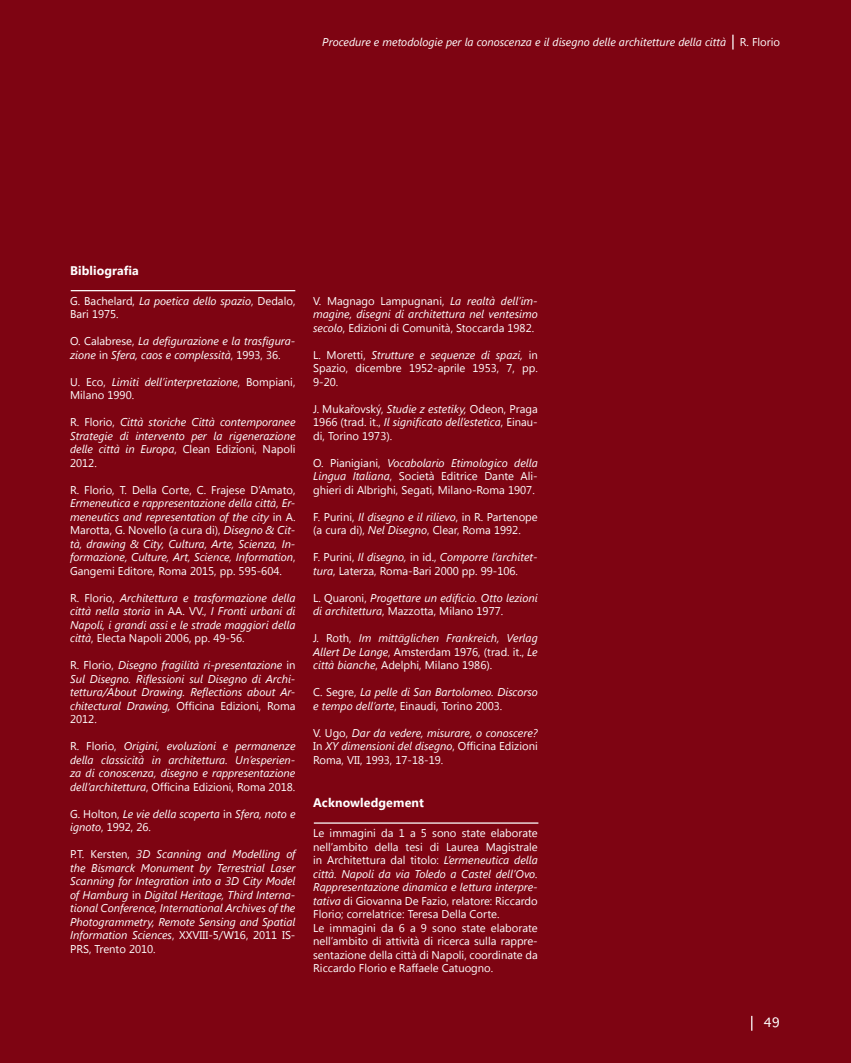
<style>
.page{position:relative;width:851px;height:1063px;background:#fff}
.page>*{position:absolute;margin:0;border:0;box-sizing:border-box;transform-origin:0 0}
.t1{font:700 12.5px "Segoe UI";letter-spacing:.01em;color:#fff}
.t2{font:12.5px "Sathu";color:#fff}
.t3{font:italic 11.25px/13.5px "Segoe UI";color:#fff;text-align:justify}
.t4{font:11.25px/13.5px "Segoe UI";color:#fff}
.s1{font-style:normal}
.s2{font-style:italic}
</style>
<div class="page">
<div style="left:0;top:0;width:850px;height:1063px;background:#7e0412"></div>
<svg style="left:732px;top:35px;width:1px;height:15px"></svg>
<svg style="left:751px;top:1016px;width:1px;height:15px"></svg>
<hr style="left:71px;top:290px;width:224px;height:1px;background:#fff">
<hr style="left:314px;top:822px;width:224px;height:2px;background:#fff">
<p class="t3" style="left:322px;top:35px;width:459px">Procedure e metodologie per la conoscenza e il disegno delle architetture della città <span class="s1">R. Florio</span></p>
<p class="t1" style="left:70px;top:262px;width:70px">Bibliografia</p>
<p class="t4" style="left:70px;top:293px;width:227px">G. Bachelard, <span class="s2">La poetica dello spazio</span>, Dedalo,<br>Bari 1975.</p>
<p class="t3" style="left:70px;top:334px;width:227px"><span class="s1">O. Calabrese,</span> La defigurazione e la trasfigura&shy;zione <span class="s1">in</span> Sfera, caos e complessità<span class="s1">, 1993, 36.</span></p>
<p class="t4" style="left:70px;top:374px;width:227px">U. Eco, <span class="s2">Limiti dell’interpretazione</span>, Bompiani,<br>Milano 1990.</p>
<p class="t3" style="left:70px;top:415px;width:227px"><span class="s1">R. Florio,</span> Città storiche Città contemporanee Strategie di intervento per la rigenerazione delle città in Europa<span class="s1">, Clean Edizioni, Napoli 2012.</span></p>
<p class="t4" style="left:70px;top:482px;width:227px">R. Florio, T. Della Corte, C. Frajese D’Amato,</p>
<p class="t3" style="left:70px;top:496px;width:227px">Ermeneutica e rappresentazione della città, Er&shy;meneutics and representation of the city <span class="s1">in A.<br>Marotta, G. Novello (a cura di),</span> Disegno &amp; Cit&shy;tà, drawing &amp; City, Cultura, Arte, Scienza, In&shy;formazione, Culture, Art, Science, Information<span class="s1">, Gangemi Editore, Roma 2015, pp. 595-604.</span></p>
<p class="t3" style="left:70px;top:590px;width:227px"><span class="s1">R. Florio,</span> Architettura e trasformazione della città nella storia <span class="s1">in AA. VV.,</span> I Fronti urbani di Napoli, i grandi assi e le strade maggiori della città<span class="s1">, Electa Napoli 2006, pp. 49-56.</span></p>
<p class="t3" style="left:70px;top:658px;width:227px"><span class="s1">R. Florio,</span> Disegno fragilità ri-presentazione <span class="s1">in </span>Sul Disegno. Riflessioni sul Disegno di Archi&shy;tettura/About Drawing. Reflections about Ar&shy;chitectural Drawing, <span class="s1">Officina Edizioni, Roma 2012.</span></p>
<p class="t3" style="left:70px;top:739px;width:227px"><span class="s1">R. Florio,</span> Origini, evoluzioni e permanenze della classicità in architettura. Un’esperien&shy;za di conoscenza, disegno e rappresentazione dell’architettura<span class="s1">, Officina Edizioni, Roma 2018.</span></p>
<p class="t3" style="left:70px;top:806px;width:227px"><span class="s1">G. Holton,</span> Le vie della scoperta <span class="s1">in</span> Sfera, noto e ignoto<span class="s1">, 1992, 26.</span></p>
<p class="t3" style="left:70px;top:847px;width:227px"><span class="s1">P.T. Kersten,</span> 3D Scanning and Modelling of the Bismarck Monument by Terrestrial Laser Scanning for Integration into a 3D City Model of Hamburg <span class="s1">in</span> Digital Heritage, Third Interna&shy;tional Conference, International Archives of the Photogrammetry, Remote Sensing and Spatial Information Sciences<span class="s1">, XXVIII-5/W16, 2011 IS-PRS, Trento 2010.</span></p>
<p class="t3" style="left:313px;top:294px;width:226px"><span class="s1">V. Magnago Lampugnani,</span> La realtà dell’im&shy;magine, disegni di architettura nel ventesimo secolo<span class="s1">, Edizioni di Comunità, Stoccarda 1982.</span></p>
<p class="t4" style="left:313px;top:348px;width:226px;text-align:justify">L. Moretti, <span class="s2">Strutture e sequenze di spazi,</span> in Spazio, dicembre 1952-aprile 1953, 7, pp.<br>9-20.</p>
<p class="t4" style="left:313px;top:402px;width:226px;text-align:justify">J. Mukařovský, <span class="s2">Studie z estetiky,</span> Odeon, Praga 1966 (trad. it., <span class="s2">Il significato dell’estetica</span>, Einau&shy;di, Torino 1973).</p>
<p class="t4" style="left:313px;top:456px;width:226px;text-align:justify">O. Pianigiani, <span class="s2">Vocabolario Etimologico della Lingua Italiana</span>, Società Editrice Dante Ali&shy;ghieri di Albrighi, Segati, Milano-Roma 1907.</p>
<p class="t4" style="left:313px;top:510px;width:226px">F. Purini, <span class="s2">Il disegno e il rilievo</span>, in R. Partenope (a cura di), <span class="s2">Nel Disegno</span>, Clear, Roma 1992.</p>
<p class="t4" style="left:313px;top:550px;width:226px">F. Purini, <span class="s2">Il disegno,</span> in id., <span class="s2">Comporre l’architet&shy;tura</span>, Laterza, Roma-Bari 2000 pp. 99-106.</p>
<p class="t3" style="left:313px;top:591px;width:226px"><span class="s1">L. Quaroni,</span> Progettare un edificio. Otto lezioni di architettura<span class="s1">, Mazzotta, Milano 1977.</span></p>
<p class="t3" style="left:313px;top:631px;width:226px"><span class="s1">J. Roth,</span> Im mittäglichen Frankreich, Verlag Allert De Lange<span class="s1">, Amsterdam 1976, (trad. it.,</span> Le città bianche<span class="s1">, Adelphi, Milano 1986).</span></p>
<p class="t3" style="left:313px;top:685px;width:226px"><span class="s1">C. Segre,</span> La pelle di San Bartolomeo. Discorso e tempo dell’arte<span class="s1">, Einaudi, Torino 2003.</span></p>
<p class="t3" style="left:313px;top:726px;width:226px"><span class="s1">V. Ugo,</span> Dar da vedere, misurare, o conoscere?<br><span class="s1">In</span> XY dimensioni del disegno<span class="s1">, Officina Edizioni Roma, VII, 1993, 17-18-19.</span></p>
<p class="t1" style="left:313px;top:794px;width:112px">Acknowledgement</p>
<p class="t4" style="left:313px;top:826px;width:226px">Le immagini da 1 a 5 sono state elaborate nell’ambito della tesi di Laurea Magistrale in Architettura dal titolo: <span class="s2">L’ermeneutica della città. Napoli da via Toledo a Castel dell’Ovo.<br>Rappresentazione dinamica e lettura interpre&shy;tativa</span> di Giovanna De Fazio, relatore: Riccardo Florio; correlatrice: Teresa Della Corte.<br>Le immagini da 6 a 9 sono state elaborate nell’ambito di attività di ricerca sulla rappre&shy;sentazione della città di Napoli, coordinate da Riccardo Florio e Raffaele Catuogno.</p>
<p class="t2" style="left:763px;top:1016px;width:18px">49</p>
</div>
